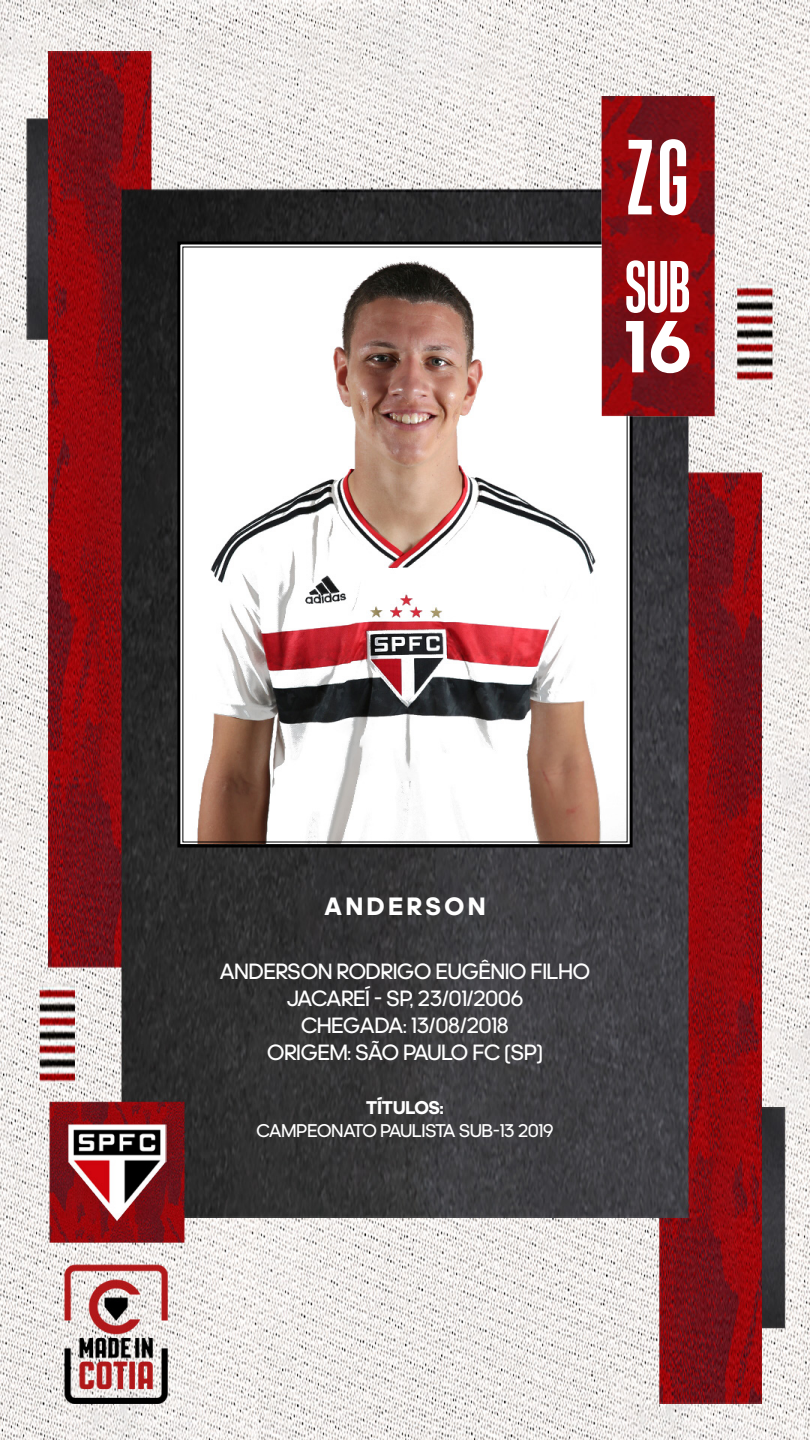
<style>
.page{position:relative;width:810px;height:1440px;background:#fff}
.page>*{position:absolute;margin:0;border:0;box-sizing:border-box;transform-origin:0 0}
.t1{font:700 108.75px "adineue PR Ovariable 100";color:#fff}
.t2{font:75px/60px "adineue PR Ovariable";color:#fff}
.t3{font:25.5px "adineue PR Ovariable";letter-spacing:.15em;color:#fff}
.t4{font:22.5px/27px "adineue PR Ovariable";color:#fff;text-align:center}
.t5{font:18.75px/22.5px "adineue PR Ovariable";color:#fff;text-align:center}
</style>
<div class="page">
<img style="left:0;top:0;width:810px;height:1440px">
<svg style="left:176px;top:240px;width:458px;height:609px"></svg>
<img style="left:68px;top:1124px;width:98px;height:99px">
<h1 class="t1" style="left:627px;top:120px;width:62px">ZG</h1>
<h2 class="t2" style="left:624px;top:261px;width:68px">SUB<br>16</h2>
<p class="t3" style="left:324px;top:894px;width:163px">ANDERSON</p>
<p class="t4" style="left:220px;top:959px;width:372px">ANDERSON RODRIGO EUGÊNIO FILHO<br>JACAREÍ - SP, 23/01/2006<br>CHEGADA: 13/08/2018<br>ORIGEM: SÃO PAULO FC (SP)</p>
<p class="t5" style="left:256px;top:1098px;width:299px">TÍTULOS:<br>CAMPEONATO PAULISTA SUB-13 2019</p>
</div>
